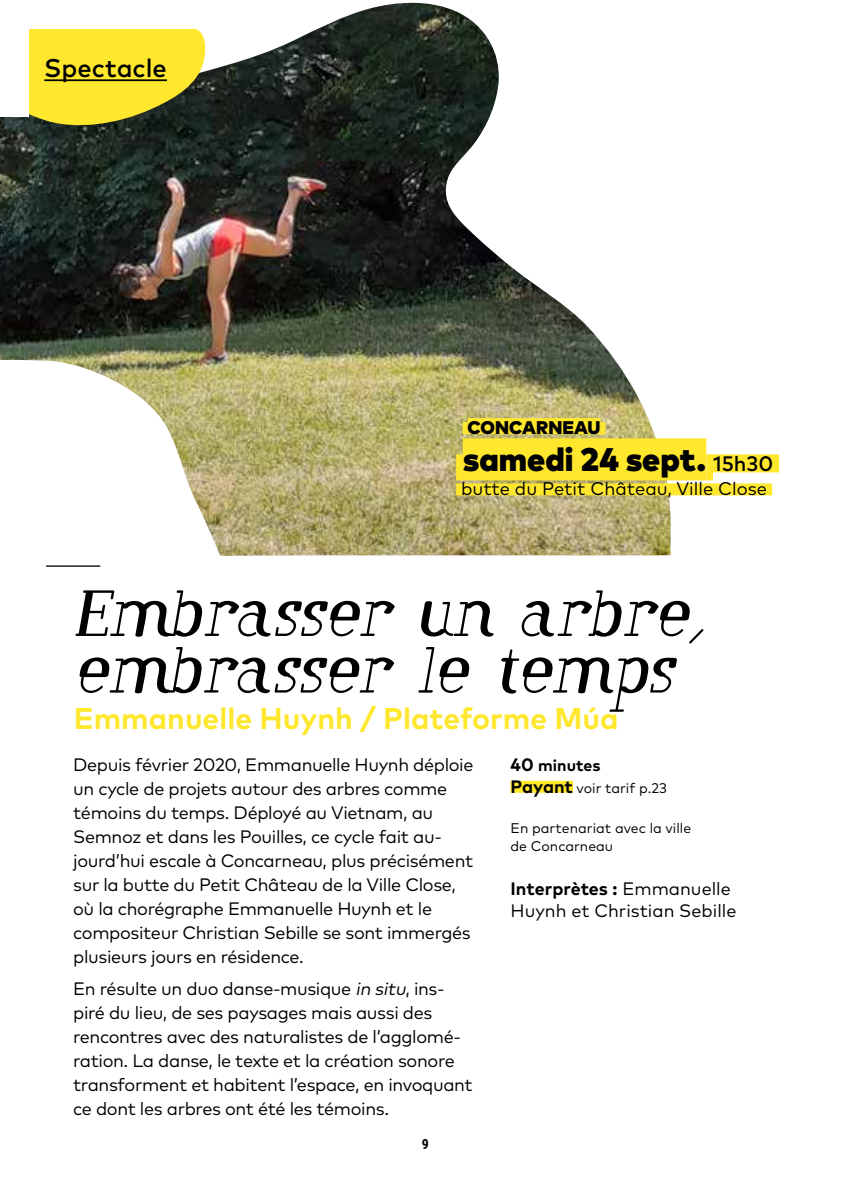
<style>
.page{position:relative;width:851px;height:1191px;background:#fff}
.page>*{position:absolute;margin:0;border:0;box-sizing:border-box;transform-origin:0 0}
.t1{font:italic 60px/56.6px "Buto";color:#000}
.t2{font:900 32.8px "Mark Pro";color:#000}
.t3{font:700 30px "Mark Pro";color:#ffe72e}
.t4{font:500 25.6px "Mark Pro";color:#000}
.t5{font:18.4px "Mark Pro";color:#000}
.t6{font:900 18.4px "Mark Pro";color:#000}
.t7{font:18px/24px "Mark Pro";letter-spacing:-.02em;color:#000}
.t8{font:18px/22px "Mark Pro";color:#000}
.t9{font:700 16px "Mark Pro";color:#000}
.t10{font:14px/18px "Mark Pro";color:#000}
.t11{font:700 14px "Roboto Condensed";color:#000}
.s1{font-weight:500;font-size:21px}
.s2{font-style:italic}
.s3{font-size:18px}
.s4{font-weight:700;font-size:18px}
.s5{font-weight:700}
</style>
<div class="page">
<img style="left:0;top:3px;width:670px;height:553px">
<div style="left:510px;top:781px;width:63px;height:12px;background:#ffe72e"></div>
<hr style="left:46px;top:565px;width:54px;height:2px;background:#000">
<svg style="left:0;top:28px;width:206px;height:102px"></svg>
<hr style="left:44px;top:79px;width:123px;height:2px;background:#000">
<div style="left:0;top:0;width:28px;height:116px;background:#fff"></div>
<div style="left:19px;top:0;width:202px;height:28px;background:#fff"></div>
<div style="left:462px;top:422px;width:5px;height:12px;background:#ffe72e"></div>
<div style="left:467px;top:418px;width:133px;height:16px;background:#ffe72e"></div>
<div style="left:600px;top:422px;width:5px;height:12px;background:#ffe72e"></div>
<div style="left:456px;top:454px;width:7px;height:26px;background:#ffe72e"></div>
<div style="left:463px;top:438px;width:243px;height:42px;background:#ffe72e"></div>
<div style="left:706px;top:454px;width:7px;height:26px;background:#ffe72e"></div>
<div style="left:713px;top:454px;width:66px;height:18px;background:#ffe72e"></div>
<div style="left:456px;top:483px;width:316px;height:12px;background:#ffe72e"></div>
<h3 class="t4" style="left:44px;top:49px;width:124px">Spectacle</h3>
<p class="t6" style="left:467px;top:413px;width:134px">CONCARNEAU</p>
<h2 class="t2" style="left:463px;top:434px;width:312px">samedi 24 sept. <span class="s1">15h30</span></h2>
<p class="t5" style="left:461px;top:475px;width:307px">butte du Petit Château, Ville Close</p>
<h1 class="t1" style="left:74px;top:592px;width:645px">Embrasser un arbre, embrasser le temps</h1>
<h3 class="t3" style="left:74px;top:695px;width:546px">Emmanuelle Huynh / Plateforme Múa</h3>
<p class="t7" style="left:73px;top:751px;width:402px">Depuis février 2020, Emmanuelle Huynh déploie un cycle de projets autour des arbres comme témoins du temps. Déployé au Vietnam, au Semnoz et dans les Pouilles, ce cycle fait au&shy;jourd’hui escale à Concarneau, plus précisément sur la butte du Petit Château de la Ville Close, où la chorégraphe Emmanuelle Huynh et le compositeur Christian Sebille se sont immergés plusieurs jours en résidence.</p>
<p class="t7" style="left:73px;top:975px;width:401px">En résulte un duo danse-musique <span class="s2">in situ</span>, ins&shy;piré du lieu, de ses paysages mais aussi des rencontres avec des naturalistes de l’agglomé&shy;ration. La danse, le texte et la création sonore transforment et habitent l’espace, en invoquant ce dont les arbres ont été les témoins.</p>
<p class="t11" style="left:422px;top:1134px;width:9px">9</p>
<p class="t9" style="left:510px;top:753px;width:91px"><span class="s3">40</span> minutes</p>
<p class="t10" style="left:510px;top:777px;width:158px"><span class="s4">Payant</span> voir tarif p.23</p>
<p class="t10" style="left:510px;top:817px;width:182px">En partenariat avec la ville de Concarneau</p>
<p class="t8" style="left:510px;top:876px;width:227px"><span class="s5">Interprètes :</span> Emmanuelle<br>Huynh et Christian Sebille</p>
</div>
